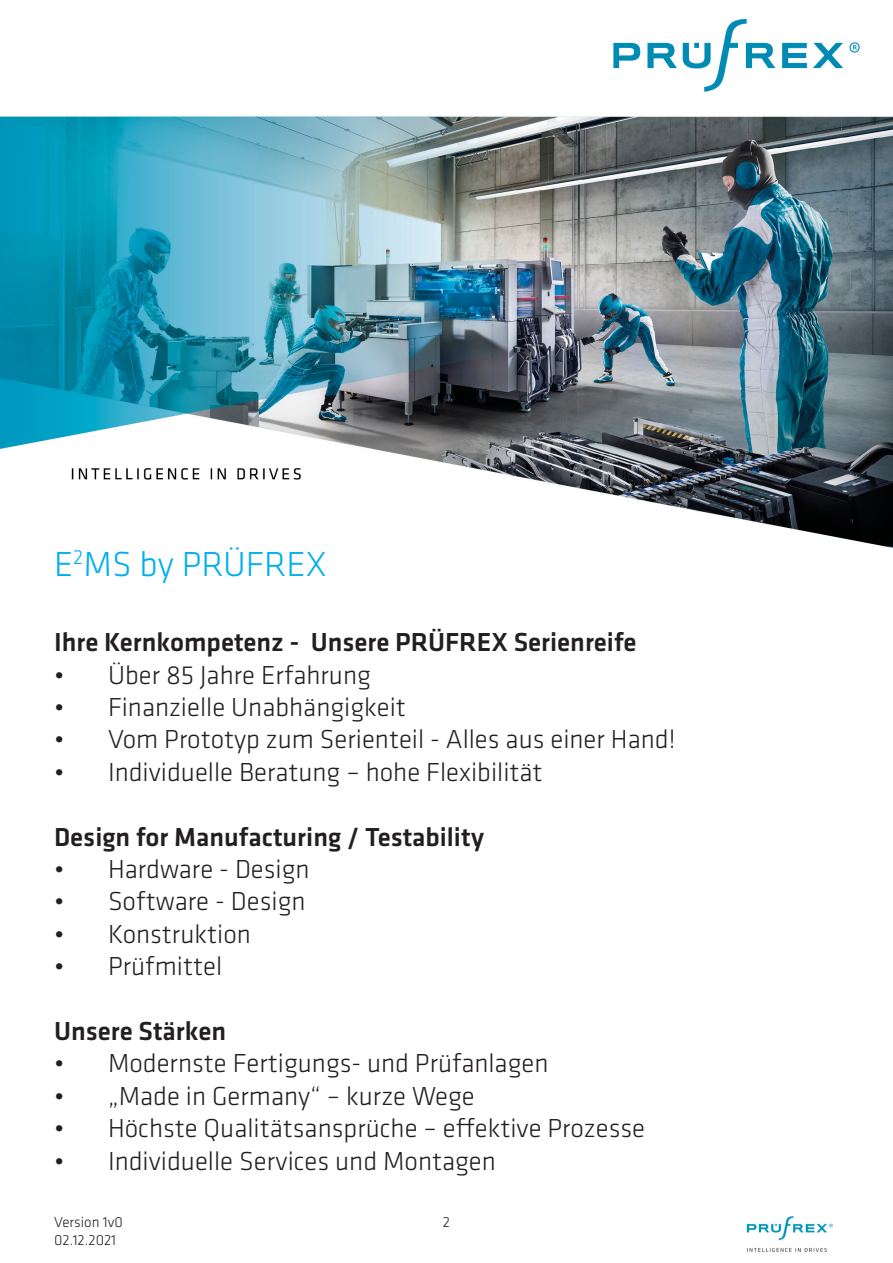
<style>
.page{position:relative;width:893px;height:1263px;background:#fff}
.page>*{position:absolute;margin:0;border:0;box-sizing:border-box;transform-origin:0 0}
.t1{font:300 36px "Klavika Basic";color:#00aeef}
.t2{font:300 27px "Klavika Basic";color:#231f20}
.t3{font:500 27px "Klavika Basic";color:#231f20}
.t4{font:300 15px/18px "Klavika Basic";color:#231f20}
</style>
<div class="page">
<img style="left:746px;top:1216px;width:87px;height:36px">
<img style="left:0;top:18px;width:893px;height:530px">
<p class="t1" style="left:54px;top:542px;width:274px">E<sup>2</sup>MS by PRÜFREX</p>
<p class="t3" style="left:54px;top:624px;width:584px">Ihre Kernkompetenz - Unsere PRÜFREX Serienreife</p>
<p class="t2" style="left:54px;top:658px;width:318px">• Über 85 Jahre Erfahrung</p>
<p class="t2" style="left:54px;top:691px;width:353px">• Finanzielle Unabhängigkeit</p>
<p class="t2" style="left:54px;top:723px;width:623px">• Vom Prototyp zum Serienteil - Alles aus einer Hand!</p>
<p class="t2" style="left:54px;top:755px;width:490px">• Individuelle Beratung – hohe Flexibilität</p>
<p class="t3" style="left:54px;top:818px;width:431px">Design for Manufacturing / Testability</p>
<p class="t2" style="left:54px;top:853px;width:257px">• Hardware - Design</p>
<p class="t2" style="left:54px;top:885px;width:253px">• Software - Design</p>
<p class="t2" style="left:54px;top:917px;width:198px">• Konstruktion</p>
<p class="t2" style="left:54px;top:950px;width:170px">• Prüfmittel</p>
<p class="t3" style="left:54px;top:1013px;width:174px">Unsere Stärken</p>
<p class="t2" style="left:54px;top:1047px;width:496px">• Modernste Fertigungs- und Prüfanlagen</p>
<p class="t2" style="left:54px;top:1079px;width:422px">• „Made in Germany“ – kurze Wege</p>
<p class="t2" style="left:54px;top:1112px;width:593px">• Höchste Qualitätsansprüche – effektive Prozesse</p>
<p class="t2" style="left:54px;top:1144px;width:443px">• Individuelle Services und Montagen</p>
<p class="t4" style="left:54px;top:1213px;width:70px">Version 1v0<br>02.12.2021</p>
<p class="t4" style="left:443px;top:1213px;width:9px">2</p>
</div>
